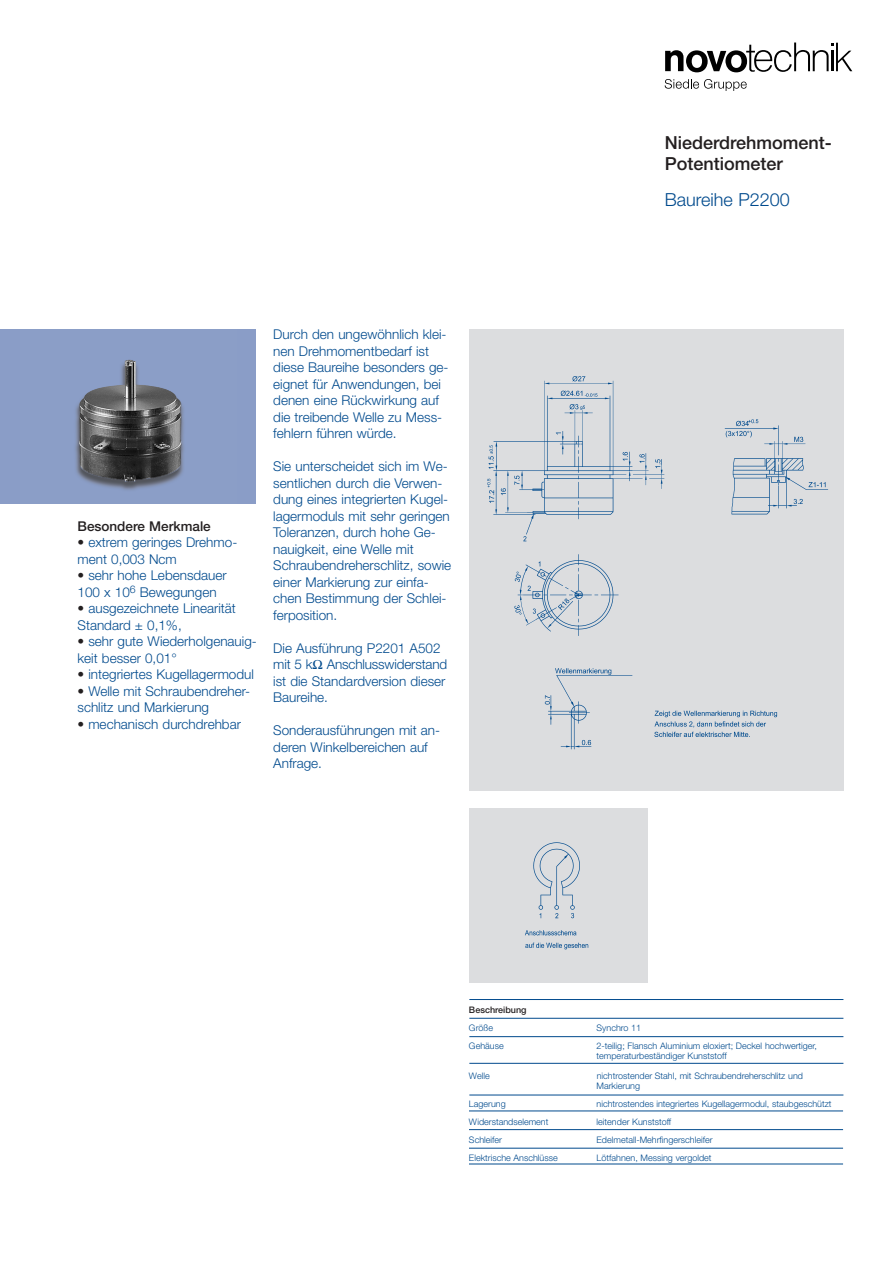
<style>
.page{position:relative;width:886px;height:1263px;background:#fff}
.page>*{position:absolute;margin:0;border:0;box-sizing:border-box;transform-origin:0 0}
.t1{font:500 18px/21px "Helvetica Neue";color:#231f20}
.t2{font:300 18px "Helvetica Neue";color:#004a8d}
.t3{font:300 13.5px/16.5px "Helvetica Neue";color:#004a8d}
.t4{font:500 13.5px "Helvetica Neue";color:#231f20}
.t5{font:300 9px/10.5px "Helvetica Neue";color:#004a8d}
.t6{font:500 9px "Helvetica Neue";color:#231f20}
.s1{color:#231f20}
</style>
<div class="page">
<div style="left:469px;top:808px;width:178px;height:174px;background:#dcdddf"></div>
<hr style="left:469px;top:1018px;width:374px;height:1px;background:#004a8d">
<hr style="left:469px;top:1036px;width:374px;height:1px;background:#004a8d">
<hr style="left:469px;top:1063px;width:374px;height:1px;background:#004a8d">
<hr style="left:469px;top:1095px;width:374px;height:1px;background:#004a8d">
<hr style="left:469px;top:1111px;width:373px;height:1px;background:#004a8d">
<hr style="left:469px;top:1129px;width:373px;height:1px;background:#004a8d">
<hr style="left:469px;top:1148px;width:373px;height:1px;background:#004a8d">
<hr style="left:469px;top:1164px;width:373px;height:1px;background:#004a8d">
<hr style="left:469px;top:999px;width:374px;height:1px;background:#004a8d">
<div style="left:469px;top:330px;width:374px;height:461px;background:#dcdddf"></div>
<img style="left:487px;top:376px;width:342px;height:374px">
<div style="left:0;top:330px;width:256px;height:174px;background:#8a9dc7"></div>
<svg style="left:665px;top:43px;width:187px;height:30px"></svg>
<svg style="left:664px;top:79px;width:82px;height:12px"></svg>
<img style="left:75px;top:404px;width:109px;height:86px">
<img style="left:79px;top:359px;width:103px;height:122px">
<p class="t4" style="left:77px;top:521px;width:135px">Besondere Merkmale</p>
<p class="t3" style="left:77px;top:534px;width:161px"><span class="s1">•</span> extrem geringes Drehmo&shy;ment 0,003 Ncm</p>
<p class="t3" style="left:77px;top:567px;width:151px"><span class="s1">•</span> sehr hohe Lebensdauer<br>100 x 10<sup>6</sup> Bewegungen</p>
<p class="t3" style="left:77px;top:600px;width:160px"><span class="s1">•</span> ausgezeichnete Linearität<br>Standard ± 0,1%,</p>
<p class="t3" style="left:77px;top:633px;width:181px"><span class="s1">•</span> sehr gute Wiederholgenauig&shy;keit besser 0,01°</p>
<p class="t3" style="left:77px;top:666px;width:178px"><span class="s1">•</span> integriertes Kugellagermodul</p>
<p class="t3" style="left:77px;top:682px;width:174px"><span class="s1">•</span> Welle mit Schraubendreher&shy;schlitz und Markierung</p>
<p class="t3" style="left:77px;top:715px;width:165px"><span class="s1">•</span> mechanisch durchdrehbar</p>
<p class="t3" style="left:273px;top:326px;width:177px">Durch den ungewöhnlich klei&shy;nen Drehmomentbedarf ist diese Baureihe besonders ge&shy;eignet für Anwendungen, bei denen eine Rückwirkung auf die treibende Welle zu Mess&shy;fehlern führen würde.</p>
<p class="t3" style="left:273px;top:458px;width:179px">Sie unterscheidet sich im We&shy;sentlichen durch die Verwen&shy;dung eines integrierten Kugel&shy;lagermoduls mit sehr geringen<br>Toleranzen, durch hohe Ge&shy;nauigkeit, eine Welle mit<br>Schraubendreherschlitz, sowie einer Markierung zur einfa&shy;chen Bestimmung der Schlei&shy;ferposition.</p>
<p class="t3" style="left:273px;top:639px;width:175px">Die Ausführung P2201 A502 mit 5 kΩ Anschlusswiderstand ist die Standardversion dieser<br>Baureihe.</p>
<p class="t3" style="left:273px;top:722px;width:168px">Sonderausführungen mit an&shy;deren Winkelbereichen auf<br>Anfrage.</p>
<h1 class="t1" style="left:664px;top:134px;width:169px">Niederdrehmoment-<br>Potentiometer</h1>
<h1 class="t2" style="left:664px;top:189px;width:126px">Baureihe P2200</h1>
<p class="t6" style="left:469px;top:1006px;width:59px">Beschreibung</p>
<p class="t5" style="left:469px;top:1022px;width:26px">Größe</p>
<p class="t5" style="left:596px;top:1022px;width:46px">Synchro 11</p>
<p class="t5" style="left:469px;top:1040px;width:36px">Gehäuse</p>
<p class="t5" style="left:596px;top:1040px;width:222px">2-teilig; Flansch Aluminium eloxiert; Deckel hochwertiger, temperaturbeständiger Kunststoff</p>
<p class="t5" style="left:469px;top:1070px;width:22px">Welle</p>
<p class="t5" style="left:596px;top:1070px;width:208px">nichtrostender Stahl, mit Schraubendreherschlitz und<br>Markierung</p>
<p class="t5" style="left:469px;top:1098px;width:38px">Lagerung</p>
<p class="t5" style="left:596px;top:1098px;width:236px">nichtrostendes integriertes Kugellagermodul, staubgeschützt</p>
<p class="t5" style="left:469px;top:1116px;width:81px">Widerstandselement</p>
<p class="t5" style="left:596px;top:1116px;width:76px">leitender Kunststoff</p>
<p class="t5" style="left:469px;top:1134px;width:35px">Schleifer</p>
<p class="t5" style="left:596px;top:1134px;width:117px">Edelmetall-Mehrfingerschleifer</p>
<p class="t5" style="left:469px;top:1152px;width:90px">Elektrische Anschlüsse</p>
<p class="t5" style="left:596px;top:1152px;width:116px">Lötfahnen, Messing vergoldet</p>
</div>
